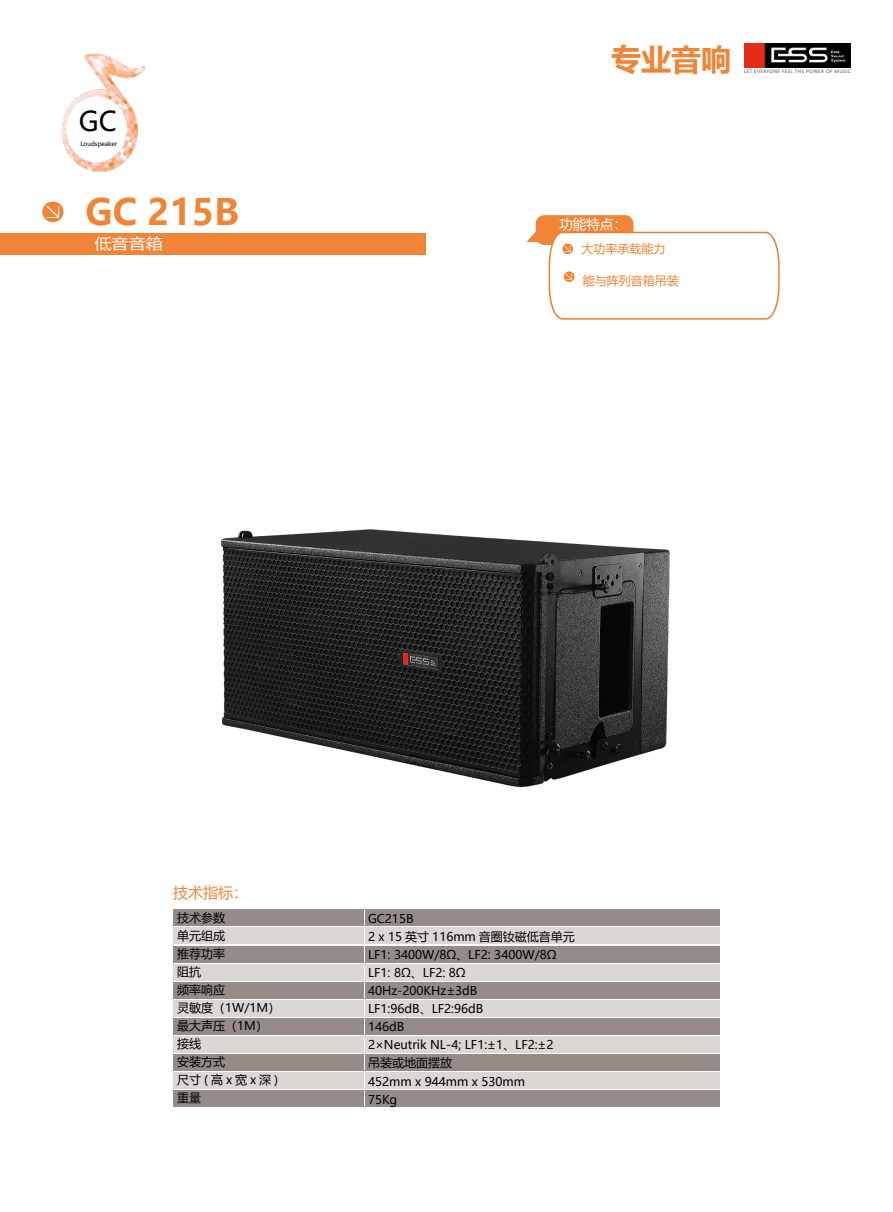
<style>
.page{position:relative;width:893px;height:1212px;background:#fff}
.page>*{position:absolute;margin:0;border:0;box-sizing:border-box;transform-origin:0 0}
.t1{font:700 36px "Microsoft Ya Hei";color:#f08437}
.t2{font:700 30px "Microsoft Ya Hei";color:#f08437}
.t3{font:27px "Microsoft Ya Hei";color:#000}
.t4{font:15px "Microsoft Ya Hei";color:#f08437}
.t5{font:15px "Microsoft Ya Hei";color:#fff;scale:1.14 1}
.t6{font:13.5px "Microsoft Ya Hei";color:#fff}
.t7{font:12px/18px "Microsoft Ya Hei";color:#000}
.t8{font:12px "Microsoft Ya Hei";color:#f08437}
.t9{font:6px "Microsoft Ya Hei";color:#000}
.t10{font:4.5px "Microsoft Ya Hei";letter-spacing:.08em;color:#595757}
</style>
<div class="page">
<img style="left:61px;top:53px;width:85px;height:119px">
<img style="left:744px;top:43px;width:106px;height:24px">
<div style="left:0;top:233px;width:425px;height:21px;background:#f08437"></div>
<svg style="left:42px;top:202px;width:22px;height:20px"></svg>
<svg style="left:47px;top:206px;width:12px;height:12px"></svg>
<div style="left:173px;top:909px;width:191px;height:17px;background:#958c87"></div>
<div style="left:365px;top:909px;width:355px;height:17px;background:#958c87"></div>
<div style="left:365px;top:982px;width:355px;height:16px;background:#958c87"></div>
<div style="left:173px;top:982px;width:191px;height:16px;background:#958c87"></div>
<div style="left:365px;top:946px;width:355px;height:16px;background:#958c87"></div>
<div style="left:173px;top:946px;width:191px;height:16px;background:#958c87"></div>
<div style="left:365px;top:1018px;width:355px;height:16px;background:#958c87"></div>
<div style="left:365px;top:1054px;width:355px;height:17px;background:#958c87"></div>
<div style="left:365px;top:1090px;width:355px;height:17px;background:#958c87"></div>
<div style="left:173px;top:1018px;width:191px;height:16px;background:#958c87"></div>
<div style="left:173px;top:1054px;width:191px;height:17px;background:#958c87"></div>
<div style="left:173px;top:1090px;width:191px;height:17px;background:#958c87"></div>
<div style="left:365px;top:1000px;width:355px;height:16px;background:#dbd7d5"></div>
<div style="left:173px;top:1000px;width:191px;height:16px;background:#dbd7d5"></div>
<div style="left:365px;top:964px;width:355px;height:16px;background:#dbd7d5"></div>
<div style="left:173px;top:964px;width:191px;height:16px;background:#dbd7d5"></div>
<div style="left:365px;top:1036px;width:355px;height:16px;background:#dbd7d5"></div>
<div style="left:365px;top:1072px;width:355px;height:17px;background:#dbd7d5"></div>
<div style="left:173px;top:1036px;width:191px;height:16px;background:#dbd7d5"></div>
<div style="left:173px;top:1072px;width:191px;height:17px;background:#dbd7d5"></div>
<div style="left:365px;top:927px;width:355px;height:17px;background:#dbd7d5"></div>
<div style="left:173px;top:927px;width:191px;height:17px;background:#dbd7d5"></div>
<div style="left:536px;top:215px;width:97px;height:30px;background:#f08437;border-radius:9px"></div>
<svg style="left:526px;top:230px;width:12px;height:12px"></svg>
<svg style="left:548px;top:231px;width:232px;height:89px"></svg>
<img style="left:221px;top:529px;width:450px;height:259px">
<h3 class="t3" style="left:79px;top:103px;width:40px">GC</h3>
<p class="t9" style="left:80px;top:139px;width:38px">Loudspeaker</p>
<h1 class="t1" style="left:85px;top:187px;width:155px">GC 215B</h1>
<p class="t5" style="left:94px;top:233px;width:61px">低音音箱</p>
<h2 class="t2" style="left:611px;top:38px;width:121px">专业音响</h2>
<p class="t10" style="left:744px;top:69px;width:108px">LET EVERYONE FEEL THE POWER OF MUSIC</p>
<p class="t6" style="left:559px;top:215px;width:69px">功能特点：</p>
<p class="t8" style="left:581px;top:241px;width:85px">大功率承载能力</p>
<p class="t8" style="left:583px;top:272px;width:97px">能与阵列音箱吊装</p>
<p class="t4" style="left:173px;top:883px;width:76px">技术指标：</p>
<p class="t7" style="left:177px;top:908px;width:105px">技术参数<br>单元组成<br>推荐功率<br>阻抗<br>频率响应<br>灵敏度（1W/1M）最大声压（1M）接线<br>安装方式<br>尺寸(高x宽x深)重量</p>
<p class="t7" style="left:368px;top:910px;width:208px">GC215B<br>2 x 15 英寸 116mm 音圈钕磁低音单元<br>LF1: 3400W/8Ω、LF2: 3400W/8Ω<br>LF1: 8Ω、LF2: 8Ω<br>40Hz-200KHz±3dB<br>LF1:96dB、LF2:96dB<br>146dB<br>2×Neutrik NL-4; LF1:±1、LF2:±2<br>吊装或地面摆放<br>452mm x 944mm x 530mm<br>75Kg</p>
</div>
